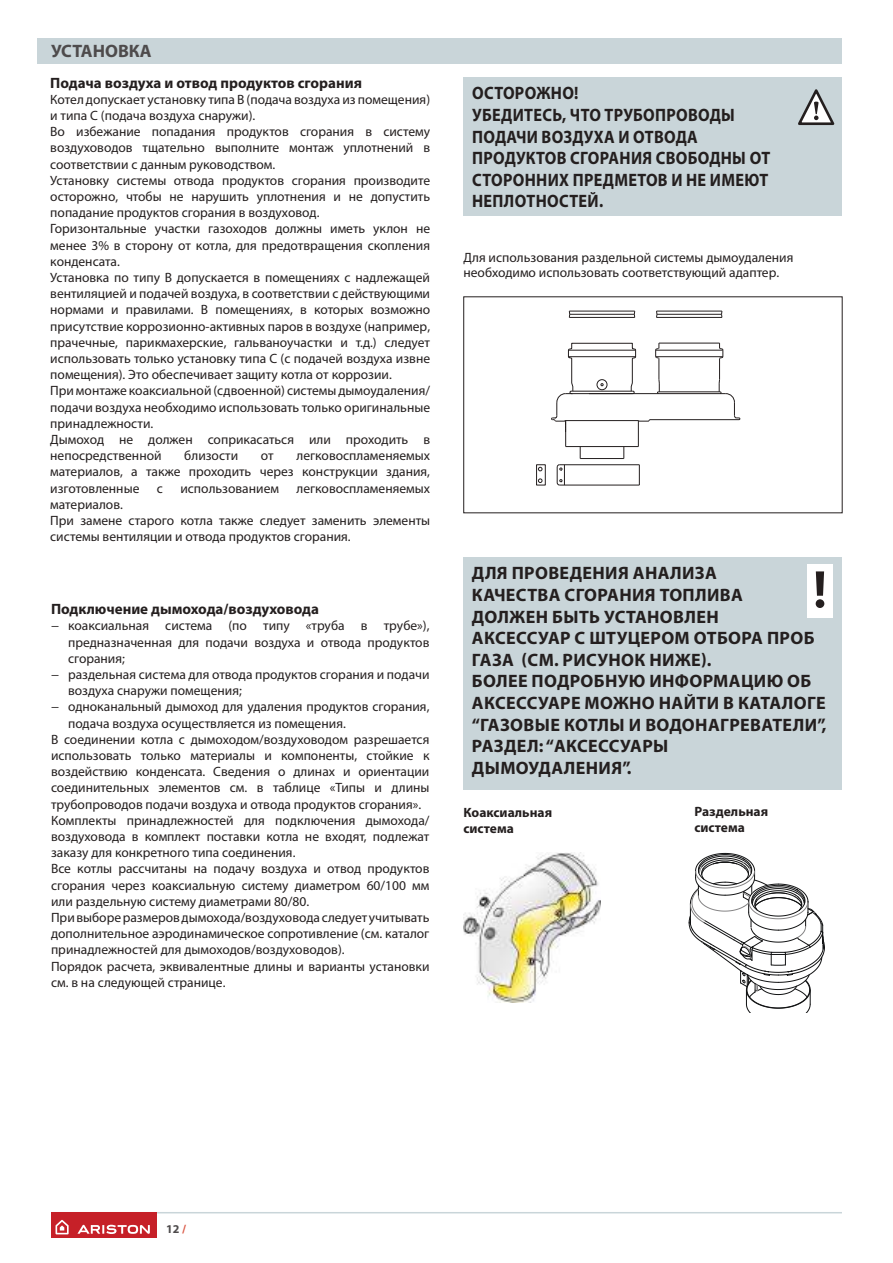
<style>
.page{position:relative;width:893px;height:1263px;background:#fff}
.page>*{position:absolute;margin:0;border:0;box-sizing:border-box;transform-origin:0 0}
.t1{font:700 18px/21.6px "Myriad Pro";letter-spacing:.02em;color:#241f1f}
.t2{font:700 18px/21.6px "Myriad Pro";letter-spacing:.02em;color:#241f1f;scale:.9 1}
.t3{font:700 18px "Myriad Pro";color:#4e4b4c}
.t4{font:700 15px "Myriad Pro";color:#241f1f}
.t5{font:13.5px/16.2px "Myriad Pro";color:#241f1f}
.t6{font:700 13.5px/16.2px "Myriad Pro";color:#241f1f}
.t7{font:700 12px "Myriad Pro";color:#4e4b4c}
.s1{color:#da5845}
</style>
<div class="page">
<hr style="left:51px;top:1212px;width:791px;height:1px;background:#c9d5d9">
<div style="left:51px;top:1212px;width:106px;height:26px;background:#c62028"></div>
<svg style="left:56px;top:1220px;width:13px;height:14px"></svg>
<svg style="left:77px;top:1225px;width:73px;height:9px"></svg>
<div style="left:38px;top:38px;width:804px;height:26px;background:#c9d5d9"></div>
<div style="left:463px;top:77px;width:378px;height:139px;background:#c9d5d9"></div>
<svg style="left:798px;top:89px;width:37px;height:37px"></svg>
<hr style="left:656px;top:356px;width:67px;height:1px;background:#241f1f">
<hr style="left:656px;top:350px;width:67px;height:1px;background:#241f1f">
<hr style="left:559px;top:485px;width:80px;height:1px;background:#241f1f">
<hr style="left:559px;top:464px;width:80px;height:1px;background:#241f1f">
<hr style="left:580px;top:458px;width:44px;height:1px;background:#241f1f">
<div style="left:536px;top:464px;width:10px;height:21px;border:1px solid #241f1f"></div>
<svg style="left:639px;top:465px;width:1px;height:20px"></svg>
<hr style="left:650px;top:419px;width:89px;height:1px;background:#241f1f">
<hr style="left:589px;top:393px;width:137px;height:1px;background:#241f1f">
<hr style="left:658px;top:392px;width:62px;height:1px;background:#241f1f">
<hr style="left:659px;top:343px;width:60px;height:1px;background:#241f1f">
<hr style="left:656px;top:317px;width:66px;height:1px;background:#241f1f">
<hr style="left:569px;top:317px;width:66px;height:1px;background:#241f1f">
<hr style="left:657px;top:314px;width:64px;height:1px;background:#241f1f">
<hr style="left:570px;top:314px;width:64px;height:1px;background:#241f1f">
<hr style="left:656px;top:311px;width:66px;height:1px;background:#241f1f">
<hr style="left:569px;top:311px;width:66px;height:1px;background:#241f1f">
<svg style="left:538px;top:467px;width:4px;height:4px"></svg>
<svg style="left:538px;top:479px;width:4px;height:4px"></svg>
<svg style="left:557px;top:464px;width:8px;height:21px"></svg>
<svg style="left:719px;top:343px;width:21px;height:77px"></svg>
<svg style="left:551px;top:343px;width:109px;height:115px"></svg>
<div style="left:463px;top:557px;width:378px;height:233px;background:#c9d5d9"></div>
<div style="left:807px;top:564px;width:26px;height:53px;background:#fff"></div>
<svg style="left:816px;top:571px;width:8px;height:37px"></svg>
<img style="left:463px;top:853px;width:137px;height:150px">
<svg style="left:689px;top:853px;width:136px;height:160px"></svg>
<h1 class="t3" style="left:51px;top:41px;width:102px">УСТАНОВКА</h1>
<p class="t4" style="left:50px;top:74px;width:313px">Подача воздуха и отвод продуктов сгорания</p>
<p class="t5" style="left:50px;top:91px;width:381px">Котел допускает установку типа B (подача воздуха из помещения) и типа C (подача воздуха снаружи).<br>Во избежание попадания продуктов сгорания в систему воздуховодов тщательно выполните монтаж уплотнений в соответствии с данным руководством.<br>Установку системы отвода продуктов сгорания производите осторожно, чтобы не нарушить уплотнения и не допустить попадание продуктов сгорания в воздуховод.<br>Горизонтальные участки газоходов должны иметь уклон не менее 3% в сторону от котла, для предотвращения скопления конденсата.<br>Установка по типу B допускается в помещениях с надлежащей вентиляцией и подачей воздуха, в соответствии с действующими нормами и правилами. В помещениях, в которых возможно присутствие коррозионно-активных паров в воздухе (например, прачечные, парикмахерские, гальваноучастки и т.д.) следует использовать только установку типа C (с подачей воздуха извне помещения). Это обеспечивает защиту котла от коррозии.<br>При монтаже коаксиальной (сдвоенной) системы дымоудаления/ подачи воздуха необходимо использовать только оригинальные принадлежности.<br>Дымоход не должен соприкасаться или проходить в непосредственной</p>
<p class="t5" style="left:184px;top:448px;width:55px">близости</p>
<p class="t5" style="left:261px;top:448px;width:14px">от</p>
<p class="t5" style="left:50px;top:448px;width:381px;text-align:justify;text-indent:246px">легковоспламеняемых материалов, а также проходить через конструкции здания, изготовленные</p>
<p class="t5" style="left:157px;top:480px;width:8px">с</p>
<p class="t5" style="left:180px;top:480px;width:100px">использованием</p>
<p class="t5" style="left:297px;top:480px;width:135px">легковоспламеняемых</p>
<p class="t5" style="left:50px;top:496px;width:381px">материалов.<br>При замене старого котла также следует заменить элементы системы вентиляции и отвода продуктов сгорания.</p>
<p class="t4" style="left:51px;top:601px;width:270px">Подключение дымохода/воздуховода</p>
<p class="t5" style="left:51px;top:618px;width:380px">− коаксиальная система (по типу «труба в трубе»),</p>
<p class="t5" style="left:68px;top:634px;width:363px">предназначенная для подачи воздуха и отвода продуктов</p>
<p class="t5" style="left:68px;top:650px;width:58px">сгорания;</p>
<p class="t5" style="left:51px;top:667px;width:380px">− раздельная система для отвода продуктов сгорания и подачи</p>
<p class="t5" style="left:68px;top:683px;width:175px">воздуха снаружи помещения;</p>
<p class="t5" style="left:51px;top:699px;width:380px">− одноканальный дымоход для удаления продуктов сгорания,</p>
<p class="t5" style="left:68px;top:715px;width:279px">подача воздуха осуществляется из помещения.</p>
<p class="t5" style="left:51px;top:731px;width:380px">В соединении котла с дымоходом/воздуховодом разрешается</p>
<p class="t5" style="left:51px;top:748px;width:380px">использовать только материалы и компоненты, стойкие к</p>
<p class="t5" style="left:51px;top:764px;width:380px">воздействию конденсата. Сведения о длинах и ориентации</p>
<p class="t5" style="left:51px;top:780px;width:380px">соединительных элементов см. в таблице «Типы и длины</p>
<p class="t5" style="left:51px;top:796px;width:372px">трубопроводов подачи воздуха и отвода продуктов сгорания».</p>
<p class="t5" style="left:51px;top:812px;width:380px">Комплекты принадлежностей для подключения дымохода/</p>
<p class="t5" style="left:51px;top:829px;width:380px">воздуховода в комплект поставки котла не входят, подлежат</p>
<p class="t5" style="left:51px;top:845px;width:246px">заказу для конкретного типа соединения.</p>
<p class="t5" style="left:51px;top:861px;width:380px">Все котлы рассчитаны на подачу воздуха и отвод продуктов</p>
<p class="t5" style="left:51px;top:877px;width:380px">сгорания через коаксиальную систему диаметром 60/100 мм</p>
<p class="t5" style="left:51px;top:893px;width:260px">или раздельную систему диаметрами 80/80.</p>
<p class="t5" style="left:51px;top:910px;width:380px">При выборе размеров дымохода/воздуховода следует учитывать</p>
<p class="t5" style="left:51px;top:926px;width:380px">дополнительное аэродинамическое сопротивление (см. каталог</p>
<p class="t5" style="left:51px;top:942px;width:295px">принадлежностей для дымоходов/воздуховодов).</p>
<p class="t5" style="left:51px;top:958px;width:380px">Порядок расчета, эквивалентные длины и варианты установки</p>
<p class="t5" style="left:51px;top:974px;width:176px">см. в на следующей странице.</p>
<h1 class="t2" style="left:472px;top:83px;width:333px">ОСТОРОЖНО!<br>УБЕДИТЕСЬ, ЧТО ТРУБОПРОВОДЫ<br>ПОДАЧИ ВОЗДУХА И ОТВОДА<br>ПРОДУКТОВ СГОРАНИЯ СВОБОДНЫ ОТ<br>СТОРОННИХ ПРЕДМЕТОВ И НЕ ИМЕЮТ<br>НЕПЛОТНОСТЕЙ.</h1>
<p class="t5" style="left:463px;top:250px;width:331px;line-height:15px">Для использования раздельной системы дымоудаления необходимо использовать соответствующий адаптер.</p>
<p class="t1" style="left:472px;top:563px;width:356px">ДЛЯ ПРОВЕДЕНИЯ АНАЛИЗА<br>КАЧЕСТВА СГОРАНИЯ ТОПЛИВА<br>ДОЛЖЕН БЫТЬ УСТАНОВЛЕН<br>АКСЕССУАР С ШТУЦЕРОМ ОТБОРА ПРОБ<br>ГАЗА (СМ. РИСУНОК НИЖЕ).<br>БОЛЕЕ ПОДРОБНУЮ ИНФОРМАЦИЮ ОБ<br>АКСЕССУАРЕ МОЖНО НАЙТИ В КАТАЛОГЕ “ГАЗОВЫЕ КОТЛЫ И ВОДОНАГРЕВАТЕЛИ”,<br>РАЗДЕЛ: “АКСЕССУАРЫ<br>ДЫМОУДАЛЕНИЯ”.</p>
<p class="t6" style="left:463px;top:804px;width:90px">Коаксиальная система</p>
<p class="t6" style="left:694px;top:804px;width:75px">Раздельная система</p>
<p class="t7" style="left:166px;top:1222px;width:21px">12<span class="s1">/</span></p>
</div>
